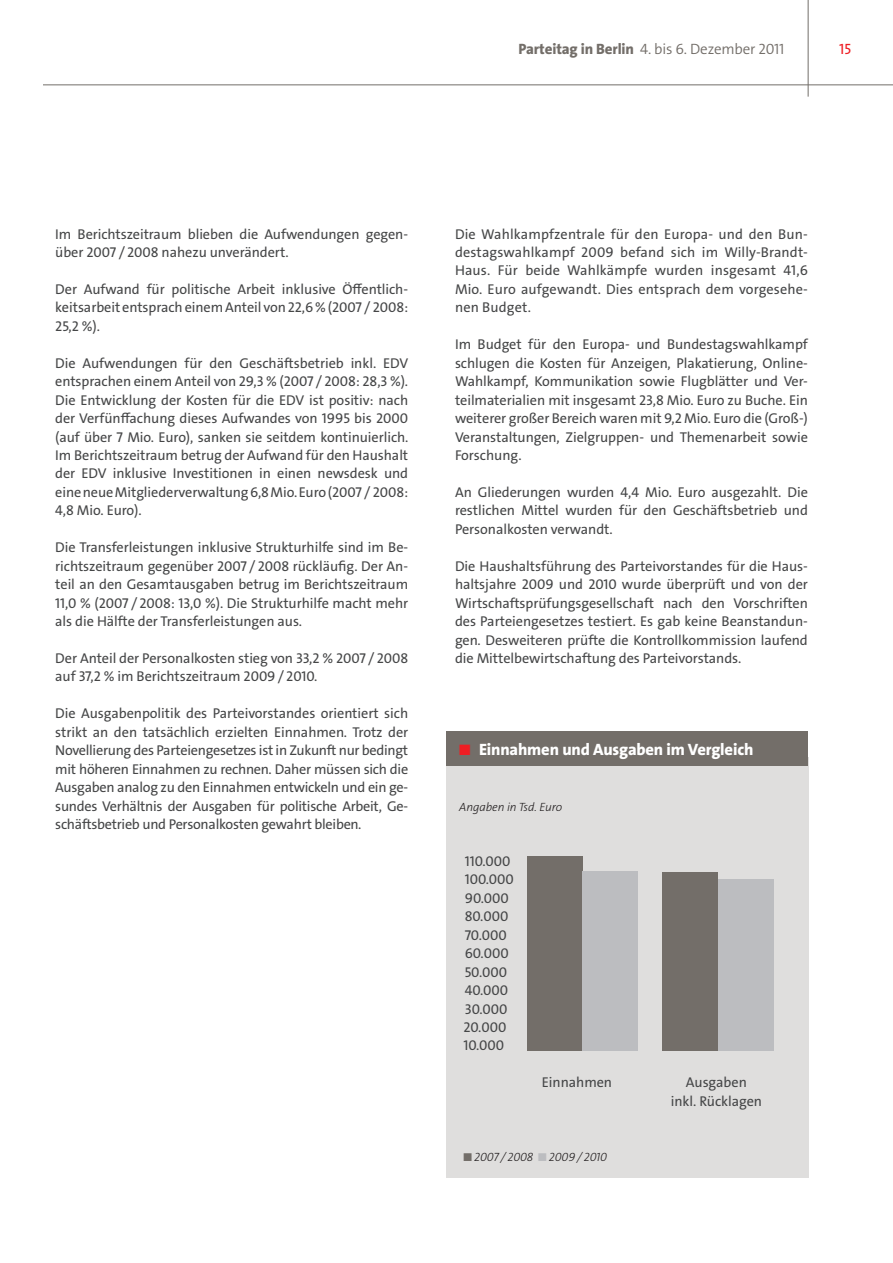
<style>
.page{position:relative;width:893px;height:1263px;background:#fff}
.page>*{position:absolute;margin:0;border:0;box-sizing:border-box;transform-origin:0 0}
.t1{font:16.5px "The Sans LP8 Ex Bld";letter-spacing:-.01em;color:#fff}
.t2{font:15px "The Sans LP4 Se Lig";letter-spacing:-.01em;color:#736e69}
.t3{font:15px "The Sans Caps";color:#ee1d23}
.t4{font:14.25px/18.5px "The Sans LP5 Plain";letter-spacing:-.005em;color:#454647;text-align:justify}
.t5{font:12px "The Sans LP3 Lig IT";letter-spacing:-.005em;color:#231f20}
.s1{font-family:"The Sans LP8 Ex Bld"}
.s2{color:#ee1d23}
.s3{color:#736e69}
.s4{color:#bcbdc0}
</style>
<div class="page">
<hr style="left:808px;top:0;width:1px;height:97px;background:#736e69">
<hr style="left:0;top:85px;width:893px;height:1px;background:#736e69">
<div style="left:0;top:54px;width:43px;height:54px;background:#fff"></div>
<div style="left:446px;top:757px;width:363px;height:420px;background:#dfdedd"></div>
<div style="left:527px;top:856px;width:55px;height:194px;background:#736e69"></div>
<div style="left:663px;top:872px;width:55px;height:178px;background:#736e69"></div>
<div style="left:718px;top:879px;width:55px;height:171px;background:#bcbdc0"></div>
<div style="left:583px;top:871px;width:55px;height:179px;background:#bcbdc0"></div>
<div style="left:446px;top:731px;width:362px;height:34px;background:#736e69"></div>
<p class="t2" style="left:518px;top:39px;width:268px"><span class="s1">Parteitag in Berlin</span> 4. bis 6. Dezember 2011</p>
<p class="t3" style="left:839px;top:36px;width:14px">15</p>
<p class="t4" style="left:55px;top:225px;width:354px">Im Berichtszeitraum blieben die Aufwendungen gegen&shy;über 2007 / 2008 nahezu unverändert.</p>
<p class="t4" style="left:55px;top:280px;width:354px">Der Aufwand für politische Arbeit inklusive Öffentlich&shy;keitsarbeit entsprach einem Anteil von 22,6 % (2007 / 2008:<br>25,2 %).</p>
<p class="t4" style="left:55px;top:354px;width:354px">Die Aufwendungen für den Geschäftsbetrieb inkl. EDV entsprachen einem Anteil von 29,3 % (2007 / 2008: 28,3 %).<br>Die Entwicklung der Kosten für die EDV ist positiv: nach der Verfünffachung dieses Aufwandes von 1995 bis 2000 (auf über 7 Mio. Euro), sanken sie seitdem kontinuierlich.<br>Im Berichtszeitraum betrug der Aufwand für den Haushalt der EDV inklusive Investitionen in einen newsdesk und eine neue Mitgliederverwaltung 6,8 Mio. Euro (2007 / 2008:<br>4,8 Mio. Euro).</p>
<p class="t4" style="left:55px;top:538px;width:354px">Die Transferleistungen inklusive Strukturhilfe sind im Be&shy;richtszeitraum gegenüber 2007 / 2008 rückläufig. Der An&shy;teil an den Gesamtausgaben betrug im Berichtszeitraum 11,0 % (2007 / 2008: 13,0 %). Die Strukturhilfe macht mehr als die Hälfte der Transferleistungen aus.</p>
<p class="t4" style="left:55px;top:649px;width:354px">Der Anteil der Personalkosten stieg von 33,2 % 2007 / 2008 auf 37,2 % im Berichtszeitraum 2009 / 2010.</p>
<p class="t4" style="left:55px;top:704px;width:354px">Die Ausgabenpolitik des Parteivorstandes orientiert sich strikt an den tatsächlich erzielten Einnahmen. Trotz der Novellierung des Parteiengesetzes ist in Zukunft nur bedingt mit höheren Einnahmen zu rechnen. Daher müssen sich die Ausgaben analog zu den Einnahmen entwickeln und ein ge&shy;sundes Verhältnis der Ausgaben für politische Arbeit, Ge&shy;schäftsbetrieb und Personalkosten gewahrt bleiben.</p>
<p class="t4" style="left:455px;top:225px;width:354px">Die Wahlkampfzentrale für den Europa- und den Bun&shy;destagswahlkampf 2009 befand sich im Willy-Brandt-Haus. Für beide Wahlkämpfe wurden insgesamt 41,6<br>Mio. Euro aufgewandt. Dies entsprach dem vorgesehe&shy;nen Budget.</p>
<p class="t4" style="left:455px;top:335px;width:354px">Im Budget für den Europa- und Bundestagswahlkampf schlugen die Kosten für Anzeigen, Plakatierung, Online-Wahlkampf, Kommunikation sowie Flugblätter und Ver&shy;teilmaterialien mit insgesamt 23,8 Mio. Euro zu Buche. Ein weiterer großer Bereich waren mit 9,2 Mio. Euro die (Groß-)<br>Veranstaltungen, Zielgruppen- und Themenarbeit sowie Forschung.</p>
<p class="t4" style="left:455px;top:483px;width:354px">An Gliederungen wurden 4,4 Mio. Euro ausgezahlt. Die restlichen Mittel wurden für den Geschäftsbetrieb und Personalkosten verwandt.</p>
<p class="t4" style="left:455px;top:557px;width:354px">Die Haushaltsführung des Parteivorstandes für die Haus&shy;haltsjahre 2009 und 2010 wurde überprüft und von der Wirtschaftsprüfungsgesellschaft nach den Vorschriften des Parteiengesetzes testiert. Es gab keine Beanstandun&shy;gen. Desweiteren prüfte die Kontrollkommission laufend die Mittelbewirtschaftung des Parteivorstands.</p>
<p class="t1" style="left:459px;top:739px;width:296px"><span class="s2">■</span> Einnahmen und Ausgaben im Vergleich</p>
<p class="t5" style="left:459px;top:799px;width:105px">Angaben in Tsd. Euro</p>
<p class="t4" style="left:463px;top:852px;width:52px;text-align:left">110.000<br>100.000<br>90.000<br>80.000<br>70.000<br>60.000<br>50.000<br>40.000<br>30.000<br>20.000<br>10.000</p>
<p class="t4" style="left:542px;top:1073px;width:72px">Einnahmen</p>
<p class="t4" style="left:671px;top:1073px;width:93px;text-align:center">Ausgaben<br>inkl. Rücklagen</p>
<p class="t5" style="left:463px;top:1149px;width:145px"><span class="s3">■</span> 2007 / 2008 <span class="s4">■</span> 2009 / 2010</p>
</div>
